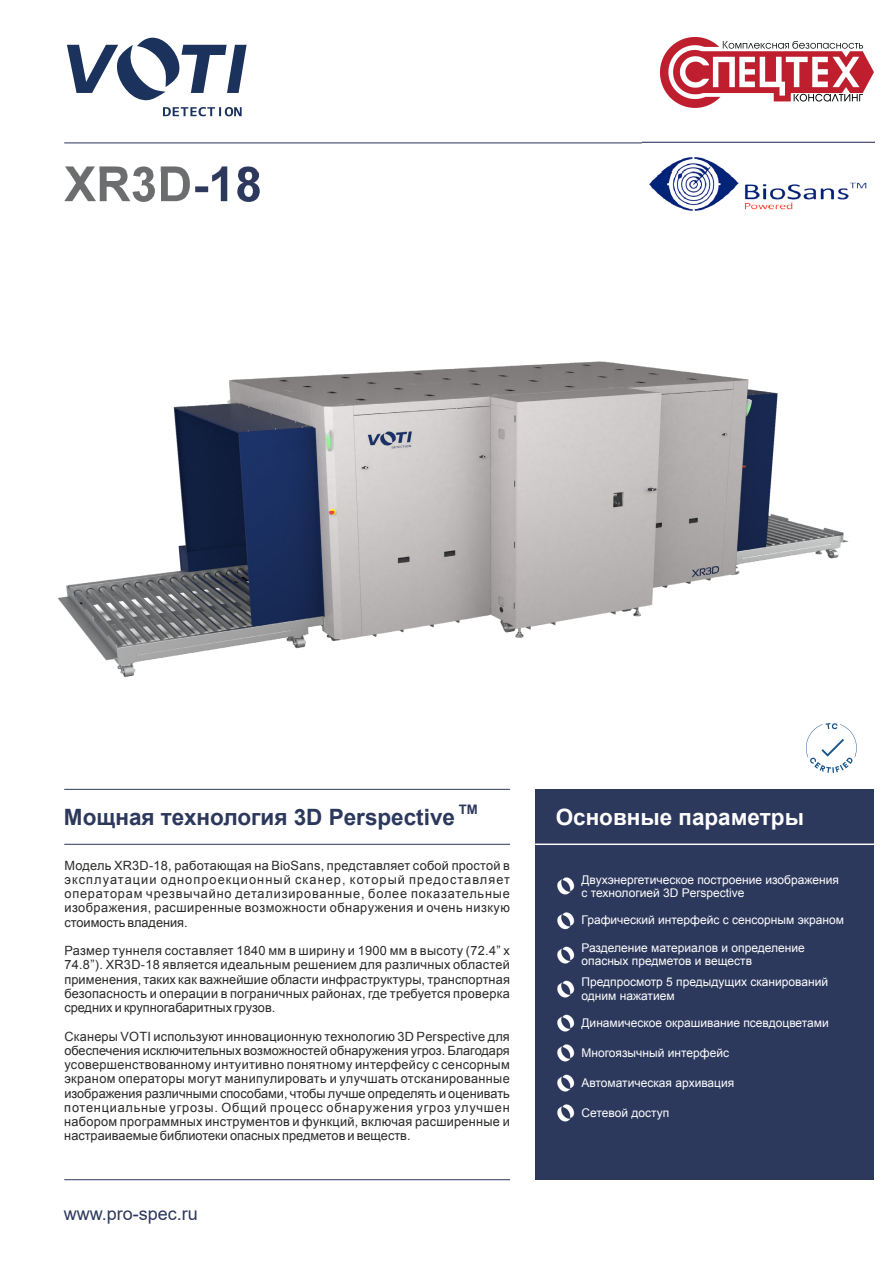
<style>
.page{position:relative;width:893px;height:1263px;background:#fff}
.page>*{position:absolute;margin:0;border:0;box-sizing:border-box;transform-origin:0 0}
.t1{font:700 48px "Arial";color:#6c6d6f}
.t2{font:700 22.5px "Arial";color:#2c385c}
.t3{font:700 22.5px "Arial";color:#fefefe}
.t4{font:18px "Arial";color:#2c385c}
.t5{font:700 13.05px "Arial";color:#2c385c}
.t6{font:12.75px/14.2px "Arial";color:#2b2a29;text-align:justify}
.t7{font:12px/13.4px "Arial";color:#fefefe}
.s1{color:#2c385c}
</style>
<div class="page">
<hr style="left:64px;top:143px;width:810px;height:1px;background:#2c385c">
<hr style="left:64px;top:844px;width:446px;height:1px;background:#2c385c">
<hr style="left:64px;top:1179px;width:446px;height:1px;background:#2c385c">
<hr style="left:64px;top:789px;width:446px;height:1px;background:#2c385c">
<img style="left:642px;top:141px;width:232px;height:31px">
<div style="left:535px;top:789px;width:339px;height:391px;background:#2c385c"></div>
<img style="left:557px;top:877px;width:18px;height:18px">
<img style="left:557px;top:912px;width:18px;height:18px">
<img style="left:557px;top:946px;width:18px;height:18px">
<img style="left:557px;top:980px;width:18px;height:18px">
<img style="left:557px;top:1014px;width:18px;height:18px">
<img style="left:557px;top:1044px;width:18px;height:18px">
<img style="left:557px;top:1074px;width:18px;height:18px">
<img style="left:557px;top:1104px;width:18px;height:18px">
<hr style="left:535px;top:843px;width:339px;height:2px;background:#fefefe">
<svg style="left:67px;top:37px;width:180px;height:64px"></svg>
<svg style="left:163px;top:107px;width:79px;height:9px"></svg>
<img style="left:58px;top:172px;width:809px;height:505px">
<svg style="left:806px;top:723px;width:51px;height:50px"></svg>
<img style="left:661px;top:37px;width:213px;height:70px">
<h1 class="t1" style="left:64px;top:166px;width:199px">XR3D<span class="s1">-18</span></h1>
<h2 class="t2" style="left:64px;top:808px;width:393px">Мощная технология 3D Perspective</h2>
<p class="t5" style="left:459px;top:805px;width:21px">TM</p>
<h2 class="t3" style="left:556px;top:809px;width:250px">Основные параметры</h2>
<p class="t6" style="left:64px;top:859px;width:447px">Модель XR3D-18, работающая на BioSans, представляет собой простой в эксплуатации однопроекционный сканер, который предоставляет операторам чрезвычайно детализированные, более показательные изображения, расширенные возможности обнаружения и очень низкую стоимость владения.</p>
<p class="t6" style="left:64px;top:945px;width:447px">Размер туннеля составляет 1840 мм в ширину и 1900 мм в высоту (72.4” x 74.8”). XR3D-18 является идеальным решением для различных областей применения, таких как важнейшие области инфраструктуры, транспортная безопасность и операции в пограничных районах, где требуется проверка средних и крупногабаритных грузов.</p>
<p class="t6" style="left:64px;top:1030px;width:447px">Сканеры VOTI используют инновационную технологию 3D Perspective для обеспечения исключительных возможностей обнаружения угроз. Благодаря усовершенствованному интуитивно понятному интерфейсу с сенсорным экраном операторы могут манипулировать и улучшать отсканированные изображения различными способами, чтобы лучше определять и оценивать потенциальные угрозы. Общий процесс обнаружения угроз улучшен набором программных инструментов и функций, включая расширенные и настраиваемые библиотеки опасных предметов и веществ.</p>
<h3 class="t4" style="left:64px;top:1206px;width:135px">www.pro-spec.ru</h3>
<p class="t7" style="left:581px;top:874px;width:259px">Двухэнергетическое построение изображения с технологией 3D Perspective</p>
<p class="t7" style="left:581px;top:914px;width:264px">Графический интерфейс с сенсорным экраном</p>
<p class="t7" style="left:581px;top:942px;width:225px">Разделение материалов и определение опасных предметов и веществ</p>
<p class="t7" style="left:581px;top:976px;width:248px">Предпросмотр 5 предыдущих сканирований одним нажатием</p>
<p class="t7" style="left:581px;top:1017px;width:249px">Динамическое окрашивание псевдоцветами</p>
<p class="t7" style="left:581px;top:1047px;width:149px">Многоязычный интерфейс</p>
<p class="t7" style="left:581px;top:1077px;width:154px">Автоматическая архивация</p>
<p class="t7" style="left:581px;top:1107px;width:89px">Сетевой доступ</p>
</div>
